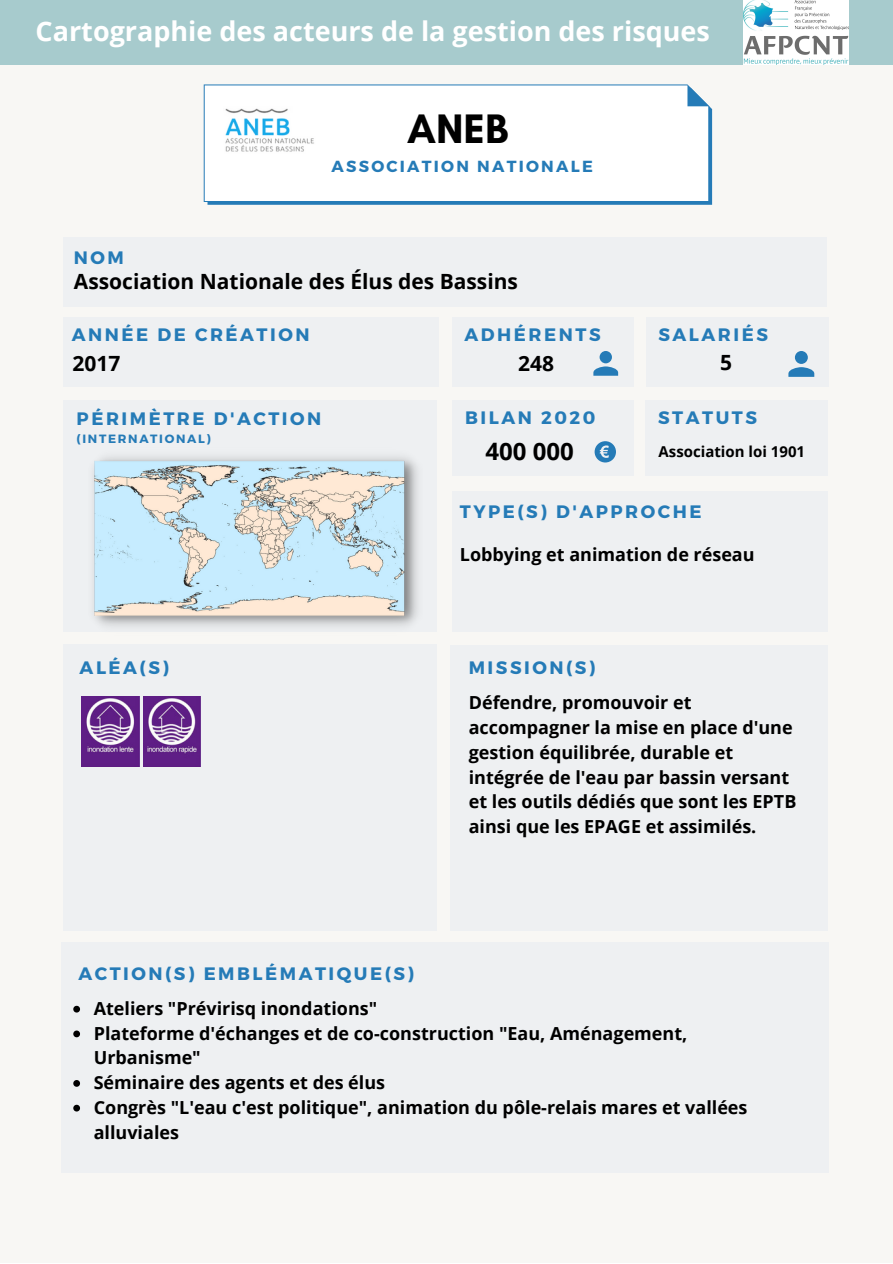
<style>
.page{position:relative;width:893px;height:1264px;background:#fff}
.page>*{position:absolute;margin:0;border:0;box-sizing:border-box;transform-origin:0 0}
.t1{font:700 42px "Glacial Indifference";color:#000}
.t2{font:700 27px "Open Sans";color:#fff}
.t3{font:700 24px "Open Sans";color:#000}
.t4{font:700 21px "Open Sans";color:#000}
.t5{font:700 18px/24.8px "Open Sans";color:#000}
.t6{font:700 18px "Montserrat";letter-spacing:.14em;color:#257bb7}
.t7{font:700 16.05px "Montserrat";letter-spacing:.14em;color:#257bb7}
.t8{font:700 15px "Open Sans";color:#000}
.t9{font:700 12px "Montserrat";letter-spacing:.14em;color:#257bb7}
</style>
<div class="page">
<div style="left:0;top:0;width:892px;height:1262px;background:#f8f7f4"></div>
<div style="left:64px;top:317px;width:375px;height:70px;background:#eef0f2"></div>
<div style="left:452px;top:317px;width:181px;height:70px;background:#eef0f2"></div>
<div style="left:452px;top:400px;width:181px;height:75px;background:#eef0f2"></div>
<div style="left:64px;top:400px;width:373px;height:231px;background:#eef0f2"></div>
<div style="left:63px;top:237px;width:763px;height:70px;background:#eef0f2"></div>
<div style="left:594px;top:441px;width:22px;height:21px;background:#257bb7;border-radius:50%"></div>
<svg style="left:599px;top:445px;width:9px;height:13px"></svg>
<div style="left:646px;top:317px;width:182px;height:70px;background:#eef0f2"></div>
<svg style="left:593px;top:351px;width:25px;height:25px"></svg>
<div style="left:452px;top:491px;width:375px;height:140px;background:#eef0f2"></div>
<svg style="left:788px;top:351px;width:26px;height:26px"></svg>
<div style="left:645px;top:400px;width:182px;height:75px;background:#eef0f2"></div>
<div style="left:62px;top:942px;width:766px;height:231px;background:#eef0f2"></div>
<div style="left:64px;top:644px;width:373px;height:286px;background:#eef0f2"></div>
<div style="left:450px;top:644px;width:377px;height:286px;background:#eef0f2"></div>
<img style="left:82px;top:696px;width:57px;height:70px">
<img style="left:144px;top:696px;width:57px;height:70px">
<svg style="left:73px;top:1005px;width:7px;height:7px"></svg>
<svg style="left:73px;top:1030px;width:7px;height:7px"></svg>
<svg style="left:73px;top:1080px;width:7px;height:6px"></svg>
<svg style="left:73px;top:1104px;width:7px;height:7px"></svg>
<svg style="left:207px;top:106px;width:505px;height:99px;fill:#257bb7"></svg>
<div style="left:204px;top:84px;width:505px;height:118px;background:#fff"></div>
<img style="left:223px;top:105px;width:93px;height:51px">
<div style="left:0;top:0;width:892px;height:64px;background:#a7cbcd"></div>
<img style="left:743px;top:0;width:105px;height:64px">
<img style="left:93px;top:456px;width:325px;height:176px">
<h2 class="t2" style="left:36px;top:12px;width:676px">Cartographie des acteurs de la gestion des risques</h2>
<h1 class="t1" style="left:407px;top:103px;width:103px">ANEB</h1>
<p class="t7" style="left:331px;top:156px;width:263px">ASSOCIATION NATIONALE</p>
<p class="t6" style="left:74px;top:246px;width:52px">NOM</p>
<p class="t4" style="left:74px;top:267px;width:445px">Association Nationale des Élus des Bassins</p>
<h3 class="t3" style="left:73px;top:266px;width:128px">Atmoterra</h3>
<p class="t6" style="left:72px;top:323px;width:239px">ANNÉE DE CRÉATION</p>
<p class="t6" style="left:464px;top:323px;width:137px">ADHÉRENTS</p>
<p class="t4" style="left:73px;top:349px;width:49px">2017</p>
<p class="t4" style="left:518px;top:349px;width:37px">248</p>
<p class="t6" style="left:77px;top:407px;width:246px">PÉRIMÈTRE D'ACTION</p>
<p class="t9" style="left:77px;top:431px;width:136px">(INTERNATIONAL)</p>
<p class="t6" style="left:465px;top:406px;width:132px">BILAN 2020</p>
<h3 class="t3" style="left:485px;top:434px;width:90px">400 000</h3>
<p class="t6" style="left:658px;top:323px;width:111px">SALARIÉS</p>
<p class="t4" style="left:720px;top:348px;width:13px">5</p>
<p class="t6" style="left:658px;top:406px;width:100px">STATUTS</p>
<p class="t8" style="left:658px;top:441px;width:148px">Association loi 1901</p>
<p class="t6" style="left:460px;top:499px;width:243px">TYPE(S) D'APPROCHE</p>
<p class="t5" style="left:460px;top:542px;width:296px">Lobbying et animation de réseau</p>
<p class="t6" style="left:80px;top:655px;width:91px">ALÉA(S)</p>
<p class="t6" style="left:468px;top:655px;width:128px">MISSION(S)</p>
<p class="t5" style="left:468px;top:690px;width:329px">Défendre, promouvoir et accompagner la mise en place d'une gestion équilibrée, durable et intégrée de l'eau par bassin versant et les outils dédiés que sont les EPTB ainsi que les EPAGE et assimilés.</p>
<p class="t6" style="left:78px;top:962px;width:337px">ACTION(S) EMBLÉMATIQUE(S)</p>
<p class="t5" style="left:94px;top:995px;width:655px">Ateliers "Prévirisq inondations"<br>Plateforme d'échanges et de co-construction "Eau, Aménagement, Urbanisme"<br>Séminaire des agents et des élus<br>Congrès "L'eau c'est politique", animation du pôle-relais mares et vallées alluviales</p>
</div>
